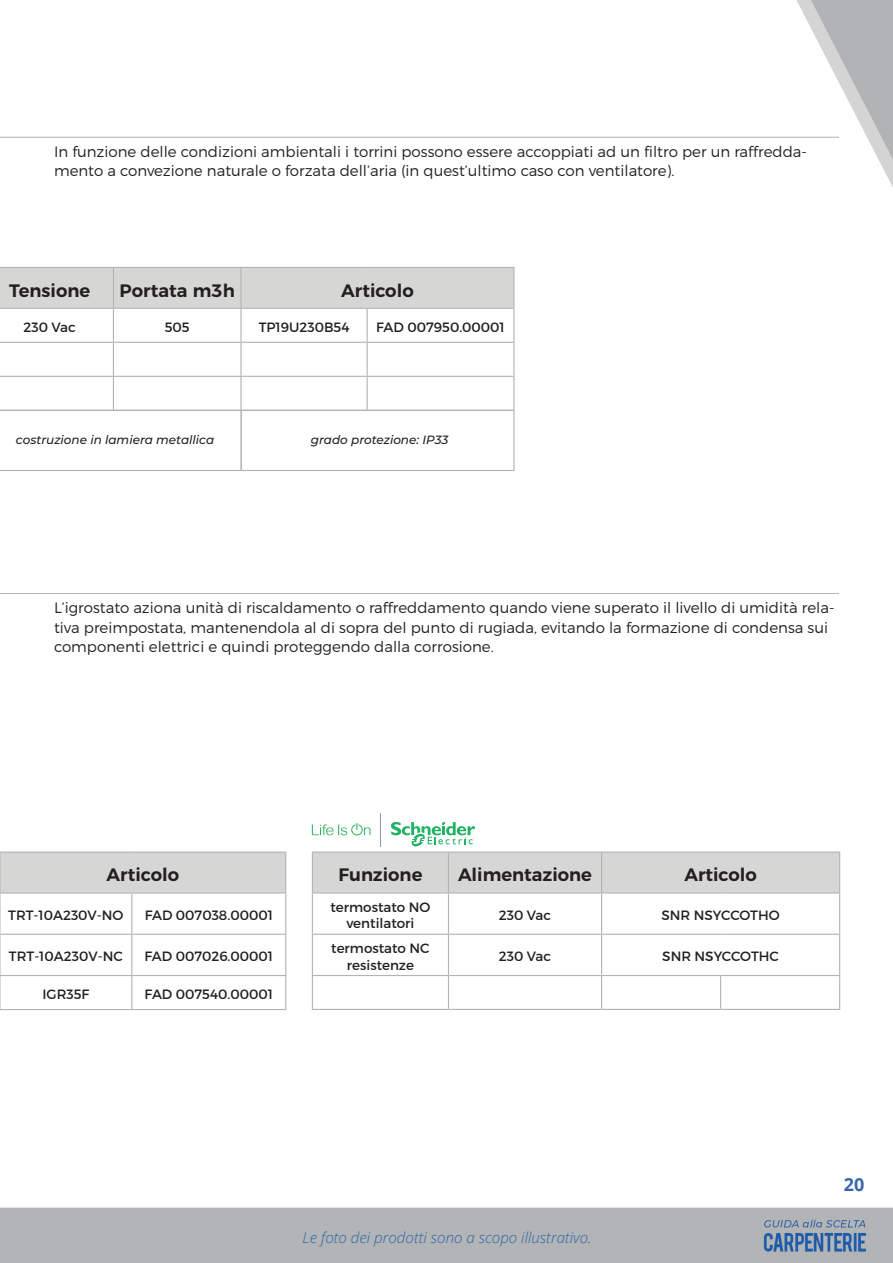
<style>
.page{position:relative;width:893px;height:1263px;background:#fff}
.page>*{position:absolute;margin:0;border:0;box-sizing:border-box;transform-origin:0 0}
.t1{font:600 18px "Montserrat";color:#231f20}
.t2{font:700 18px "Open Sans";color:#3766a9}
.t3{font:300 15px/19.5px "Montserrat";color:#231f20}
.t4{font:italic 15px "Open Sans";color:#2e64ae}
.t5{font:13.5px/16.2px "Montserrat";color:#231f20;text-align:center}
.t6{font:italic 500 12px "Montserrat";color:#231f20}
</style>
<div class="page">
<svg style="left:796px;top:0;width:97px;height:187px"></svg>
<div style="left:0;top:1207px;width:893px;height:56px;background:#b2b4b5"></div>
<hr style="left:0;top:137px;width:839px;height:1px;background:#b2b3b5">
<div style="left:0;top:268px;width:513px;height:40px;background:#d6d7d5"></div>
<hr style="left:0;top:267px;width:113px;height:1px;background:#b2b3b5">
<hr style="left:113px;top:267px;width:128px;height:1px;background:#b2b3b5">
<hr style="left:113px;top:268px;width:1px;height:40px;background:#b2b3b5">
<hr style="left:241px;top:267px;width:126px;height:1px;background:#b2b3b5">
<hr style="left:240px;top:268px;width:2px;height:40px;background:#b2b3b5">
<hr style="left:367px;top:267px;width:147px;height:1px;background:#b2b3b5">
<hr style="left:513px;top:268px;width:1px;height:40px;background:#b2b3b5">
<hr style="left:0;top:308px;width:113px;height:1px;background:#b2b3b5">
<hr style="left:113px;top:308px;width:128px;height:1px;background:#b2b3b5">
<hr style="left:113px;top:309px;width:1px;height:33px;background:#b2b3b5">
<hr style="left:241px;top:308px;width:126px;height:1px;background:#b2b3b5">
<hr style="left:240px;top:309px;width:2px;height:33px;background:#b2b3b5">
<hr style="left:367px;top:308px;width:147px;height:1px;background:#b2b3b5">
<hr style="left:367px;top:309px;width:1px;height:33px;background:#b2b3b5">
<hr style="left:513px;top:309px;width:1px;height:33px;background:#b2b3b5">
<hr style="left:0;top:342px;width:113px;height:1px;background:#b2b3b5">
<hr style="left:113px;top:342px;width:128px;height:1px;background:#b2b3b5">
<hr style="left:113px;top:343px;width:1px;height:33px;background:#b2b3b5">
<hr style="left:241px;top:342px;width:126px;height:1px;background:#b2b3b5">
<hr style="left:240px;top:343px;width:2px;height:33px;background:#b2b3b5">
<hr style="left:367px;top:342px;width:147px;height:1px;background:#b2b3b5">
<hr style="left:367px;top:343px;width:1px;height:33px;background:#b2b3b5">
<hr style="left:513px;top:343px;width:1px;height:33px;background:#b2b3b5">
<hr style="left:0;top:376px;width:113px;height:1px;background:#b2b3b5">
<hr style="left:113px;top:376px;width:128px;height:1px;background:#b2b3b5">
<hr style="left:113px;top:377px;width:1px;height:33px;background:#b2b3b5">
<hr style="left:241px;top:376px;width:126px;height:1px;background:#b2b3b5">
<hr style="left:240px;top:377px;width:2px;height:33px;background:#b2b3b5">
<hr style="left:367px;top:376px;width:147px;height:1px;background:#b2b3b5">
<hr style="left:367px;top:377px;width:1px;height:33px;background:#b2b3b5">
<hr style="left:513px;top:377px;width:1px;height:33px;background:#b2b3b5">
<svg style="left:0;top:410px;width:241px;height:61px"></svg>
<div style="left:241px;top:410px;width:273px;height:61px;border:1px solid #b2b3b5"></div>
<hr style="left:0;top:593px;width:839px;height:1px;background:#b2b3b5">
<div style="left:0;top:852px;width:286px;height:41px;background:#d6d7d5"></div>
<hr style="left:0;top:851px;width:132px;height:2px;background:#b2b3b5">
<hr style="left:0;top:853px;width:1px;height:39px;background:#b2b3b5">
<hr style="left:132px;top:851px;width:154px;height:2px;background:#b2b3b5">
<hr style="left:285px;top:853px;width:1px;height:39px;background:#b2b3b5">
<hr style="left:0;top:892px;width:132px;height:1px;background:#b2b3b5">
<hr style="left:0;top:893px;width:1px;height:41px;background:#b2b3b5">
<hr style="left:132px;top:892px;width:154px;height:1px;background:#b2b3b5">
<hr style="left:131px;top:893px;width:1px;height:41px;background:#b2b3b5">
<hr style="left:285px;top:893px;width:1px;height:41px;background:#b2b3b5">
<hr style="left:0;top:934px;width:132px;height:1px;background:#b2b3b5">
<hr style="left:0;top:935px;width:1px;height:40px;background:#b2b3b5">
<hr style="left:132px;top:934px;width:154px;height:1px;background:#b2b3b5">
<hr style="left:131px;top:935px;width:1px;height:40px;background:#b2b3b5">
<hr style="left:285px;top:935px;width:1px;height:40px;background:#b2b3b5">
<hr style="left:0;top:975px;width:132px;height:1px;background:#b2b3b5">
<hr style="left:0;top:976px;width:1px;height:33px;background:#b2b3b5">
<hr style="left:132px;top:975px;width:154px;height:1px;background:#b2b3b5">
<hr style="left:131px;top:976px;width:1px;height:33px;background:#b2b3b5">
<hr style="left:285px;top:976px;width:1px;height:33px;background:#b2b3b5">
<hr style="left:0;top:1009px;width:132px;height:1px;background:#b2b3b5">
<hr style="left:132px;top:1009px;width:154px;height:1px;background:#b2b3b5">
<div style="left:313px;top:853px;width:526px;height:39px;background:#d6d7d5"></div>
<hr style="left:312px;top:851px;width:136px;height:2px;background:#b2b3b5">
<hr style="left:312px;top:853px;width:1px;height:39px;background:#b2b3b5">
<hr style="left:448px;top:851px;width:154px;height:2px;background:#b2b3b5">
<hr style="left:448px;top:853px;width:1px;height:39px;background:#b2b3b5">
<hr style="left:602px;top:851px;width:119px;height:2px;background:#b2b3b5">
<hr style="left:601px;top:853px;width:1px;height:39px;background:#b2b3b5">
<hr style="left:721px;top:851px;width:119px;height:2px;background:#b2b3b5">
<hr style="left:839px;top:853px;width:1px;height:39px;background:#b2b3b5">
<hr style="left:312px;top:892px;width:136px;height:1px;background:#b2b3b5">
<hr style="left:312px;top:893px;width:1px;height:41px;background:#b2b3b5">
<hr style="left:448px;top:892px;width:154px;height:1px;background:#b2b3b5">
<hr style="left:448px;top:893px;width:1px;height:41px;background:#b2b3b5">
<hr style="left:602px;top:892px;width:119px;height:1px;background:#b2b3b5">
<hr style="left:601px;top:893px;width:1px;height:41px;background:#b2b3b5">
<hr style="left:721px;top:892px;width:119px;height:1px;background:#b2b3b5">
<hr style="left:839px;top:893px;width:1px;height:41px;background:#b2b3b5">
<hr style="left:312px;top:934px;width:136px;height:1px;background:#b2b3b5">
<hr style="left:312px;top:935px;width:1px;height:40px;background:#b2b3b5">
<hr style="left:448px;top:934px;width:154px;height:1px;background:#b2b3b5">
<hr style="left:448px;top:935px;width:1px;height:40px;background:#b2b3b5">
<hr style="left:602px;top:934px;width:119px;height:1px;background:#b2b3b5">
<hr style="left:601px;top:935px;width:1px;height:40px;background:#b2b3b5">
<hr style="left:721px;top:934px;width:119px;height:1px;background:#b2b3b5">
<hr style="left:839px;top:935px;width:1px;height:40px;background:#b2b3b5">
<hr style="left:312px;top:975px;width:136px;height:1px;background:#b2b3b5">
<hr style="left:312px;top:976px;width:1px;height:33px;background:#b2b3b5">
<hr style="left:448px;top:975px;width:154px;height:1px;background:#b2b3b5">
<hr style="left:448px;top:976px;width:1px;height:33px;background:#b2b3b5">
<hr style="left:602px;top:975px;width:119px;height:1px;background:#b2b3b5">
<hr style="left:601px;top:976px;width:1px;height:33px;background:#b2b3b5">
<hr style="left:721px;top:975px;width:119px;height:1px;background:#b2b3b5">
<hr style="left:720px;top:976px;width:1px;height:33px;background:#b2b3b5">
<hr style="left:839px;top:976px;width:1px;height:33px;background:#b2b3b5">
<hr style="left:312px;top:1009px;width:136px;height:1px;background:#b2b3b5">
<hr style="left:448px;top:1009px;width:154px;height:1px;background:#b2b3b5">
<hr style="left:602px;top:1009px;width:119px;height:1px;background:#b2b3b5">
<hr style="left:721px;top:1009px;width:119px;height:1px;background:#b2b3b5">
<svg style="left:312px;top:823px;width:59px;height:12px"></svg>
<svg style="left:391px;top:822px;width:84px;height:24px"></svg>
<hr style="left:380px;top:813px;width:1px;height:34px;background:#8e9aa3">
<p class="t3" style="left:54px;top:142px;width:754px">In funzione delle condizioni ambientali i torrini possono essere accoppiati ad un filtro per un raffredda&shy;mento a convezione naturale o forzata dell’aria (in quest’ultimo caso con ventilatore).</p>
<p class="t1" style="left:9px;top:275px;width:83px">Tensione</p>
<p class="t1" style="left:120px;top:275px;width:117px">Portata m3h</p>
<p class="t1" style="left:341px;top:275px;width:74px">Articolo</p>
<p class="t5" style="left:24px;top:319px;width:54px">230 Vac</p>
<p class="t5" style="left:165px;top:319px;width:26px">505</p>
<p class="t5" style="left:259px;top:319px;width:92px">TP19U230B54</p>
<p class="t5" style="left:376px;top:319px;width:130px">FAD 007950.00001</p>
<p class="t6" style="left:16px;top:432px;width:200px">costruzione in lamiera metallica</p>
<p class="t6" style="left:311px;top:432px;width:139px">grado protezione: IP33</p>
<p class="t3" style="left:54px;top:598px;width:782px">L’igrostato aziona unità di riscaldamento o raffreddamento quando viene superato il livello di umidità rela&shy;tiva preimpostata, mantenendola al di sopra del punto di rugiada, evitando la formazione di condensa sui componenti elettrici e quindi proteggendo dalla corrosione.</p>
<p class="t1" style="left:107px;top:860px;width:74px">Articolo</p>
<p class="t5" style="left:8px;top:907px;width:117px">TRT-10A230V-NO</p>
<p class="t5" style="left:145px;top:907px;width:130px">FAD 007038.00001</p>
<p class="t5" style="left:9px;top:948px;width:115px">TRT-10A230V-NC</p>
<p class="t5" style="left:144px;top:948px;width:130px">FAD 007026.00001</p>
<p class="t5" style="left:42px;top:986px;width:48px">IGR35F</p>
<p class="t5" style="left:145px;top:986px;width:130px">FAD 007540.00001</p>
<p class="t1" style="left:338px;top:860px;width:86px">Funzione</p>
<p class="t1" style="left:458px;top:860px;width:136px">Alimentazione</p>
<p class="t1" style="left:684px;top:860px;width:74px">Articolo</p>
<p class="t5" style="left:330px;top:899px;width:101px">termostato NO ventilatori</p>
<p class="t5" style="left:499px;top:907px;width:54px">230 Vac</p>
<p class="t5" style="left:661px;top:907px;width:120px">SNR NSYCCOTHO</p>
<p class="t5" style="left:331px;top:940px;width:100px">termostato NC resistenze</p>
<p class="t5" style="left:499px;top:948px;width:54px">230 Vac</p>
<p class="t5" style="left:662px;top:948px;width:118px">SNR NSYCCOTHC</p>
<p class="t4" style="left:302px;top:1227px;width:291px">Le foto dei prodotti sono a scopo illustrativo.</p>
<p class="t2" style="left:844px;top:1171px;width:22px">20</p>
</div>
